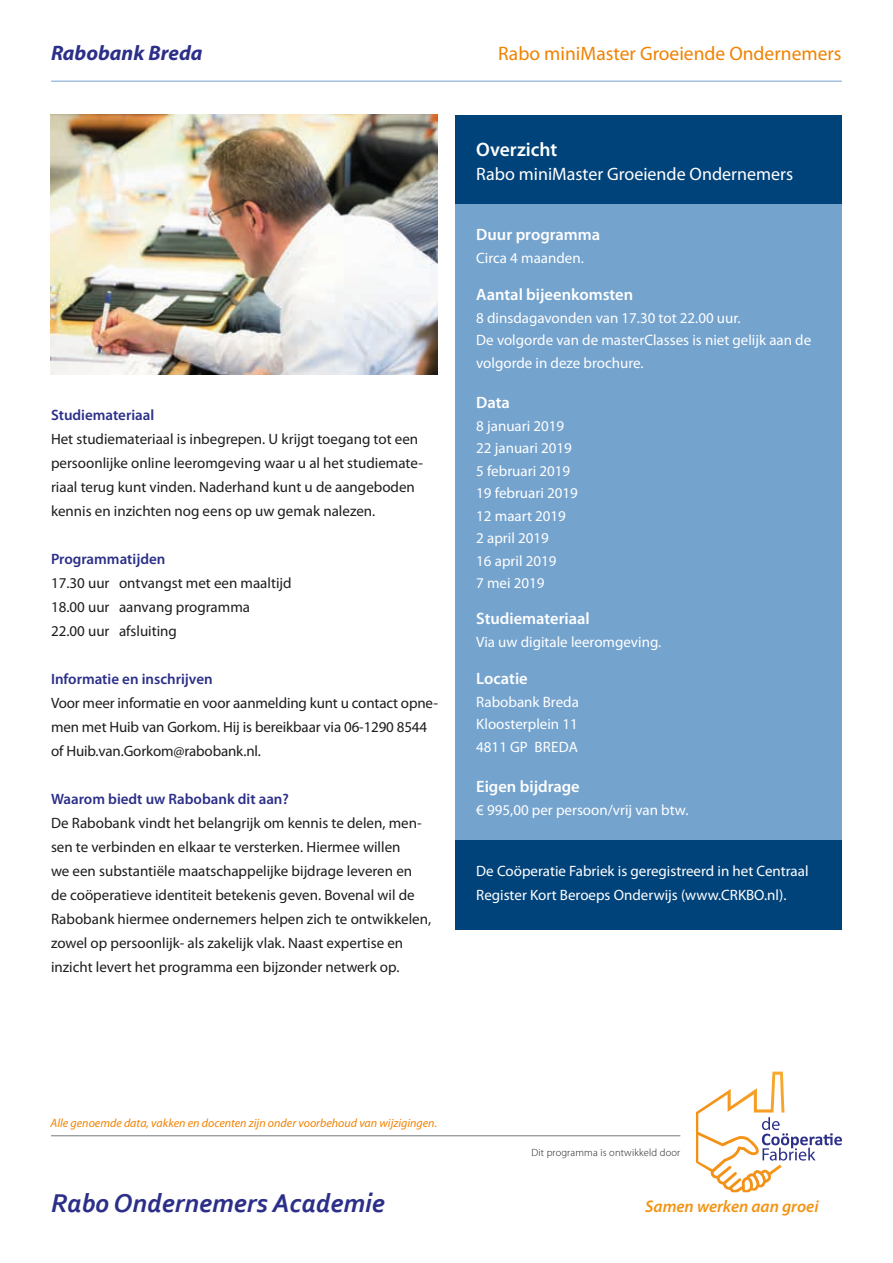
<style>
.page{position:relative;width:893px;height:1263px;background:#fff}
.page>*{position:absolute;margin:0;border:0;box-sizing:border-box;transform-origin:0 0}
.t1{font:italic 700 27px "Corbel";color:#2c2f88}
.t2{font:italic 700 21px "Myriad Pro";color:#2c2f88}
.t3{font:19.5px "Myriad Pro";color:#f08200}
.t4{font:600 19.5px "Myriad Pro";color:#fff}
.t5{font:18px "Myriad Pro";color:#fff}
.t6{font:italic 600 16.8px "Myriad Pro";color:#f39313}
.t7{font:600 16.5px "Myriad Pro";color:#fff}
.t8{font:15px/24px "Myriad Pro";color:#1d1d1b}
.t9{font:15px/22.5px "Myriad Pro";color:#fff}
.t10{font:600 15px "Myriad Pro";color:#2c2f88}
.t11{font:italic 12px "Myriad Pro";color:#f08200}
.t12{font:300 10.5px "Myriad Pro";letter-spacing:.015em;color:#1d1d1b}
</style>
<div class="page">
<div style="left:455px;top:128px;width:387px;height:757px;background:#74a3ce"></div>
<div style="left:455px;top:116px;width:387px;height:88px;background:#00437a"></div>
<svg style="left:696px;top:1071px;width:146px;height:121px"></svg>
<hr style="left:51px;top:1135px;width:629px;height:1px;background:#73797d">
<hr style="left:51px;top:81px;width:791px;height:1px;background:#74a3ce">
<div style="left:455px;top:840px;width:387px;height:89px;background:#00437a"></div>
<img style="left:51px;top:115px;width:387px;height:259px">
<h2 class="t2" style="left:51px;top:39px;width:153px">Rabobank Breda</h2>
<h3 class="t3" style="left:498px;top:41px;width:345px">Rabo miniMaster Groeiende Ondernemers</h3>
<p class="t10" style="left:51px;top:405px;width:105px">Studiemateriaal</p>
<p class="t8" style="left:51px;top:427px;width:373px">Het studiemateriaal is inbegrepen. U krijgt toegang tot een persoonlijke online leeromgeving waar u al het studiemate&shy;riaal terug kunt vinden. Naderhand kunt u de aangeboden kennis en inzichten nog eens op uw gemak nalezen.</p>
<p class="t10" style="left:51px;top:549px;width:116px">Programmatijden</p>
<p class="t8" style="left:51px;top:571px;width:242px">17.30 uur ontvangst met een maaltijd<br>18.00 uur aanvang programma<br>22.00 uur afsluiting</p>
<p class="t10" style="left:51px;top:669px;width:163px">Informatie en inschrijven</p>
<p class="t8" style="left:51px;top:691px;width:388px">Voor meer informatie en voor aanmelding kunt u contact opne&shy;men met Huib van Gorkom. Hij is bereikbaar via 06-1290 8544 of Huib.van.Gorkom@rabobank.nl.</p>
<p class="t10" style="left:51px;top:789px;width:239px">Waarom biedt uw Rabobank dit aan?</p>
<p class="t8" style="left:51px;top:811px;width:382px">De Rabobank vindt het belangrijk om kennis te delen, men&shy;sen te verbinden en elkaar te versterken. Hiermee willen<br>we een substantiële maatschappelijke bijdrage leveren en de coöperatieve identiteit betekenis geven. Bovenal wil de Rabobank hiermee ondernemers helpen zich te ontwikkelen, zowel op persoonlijk- als zakelijk vlak. Naast expertise en inzicht levert het programma een bijzonder netwerk op.</p>
<h3 class="t4" style="left:476px;top:137px;width:83px">Overzicht</h3>
<p class="t5" style="left:476px;top:163px;width:318px">Rabo miniMaster Groeiende Ondernemers</p>
<p class="t7" style="left:476px;top:224px;width:125px">Duur programma</p>
<p class="t9" style="left:476px;top:246px;width:109px">Circa 4 maanden.</p>
<p class="t7" style="left:476px;top:284px;width:158px">Aantal bijeenkomsten</p>
<p class="t9" style="left:476px;top:306px;width:336px">8 dinsdagavonden van 17.30 tot 22.00 uur.<br>De volgorde van de masterClasses is niet gelijk aan de volgorde in deze brochure.</p>
<p class="t7" style="left:476px;top:392px;width:35px">Data</p>
<p class="t9" style="left:476px;top:414px;width:103px">8 januari 2019<br>22 januari 2019<br>5 februari 2019<br>19 februari 2019<br>12 maart 2019<br>2 april 2019<br>16 april 2019<br>7 mei 2019</p>
<p class="t7" style="left:476px;top:608px;width:115px">Studiemateriaal</p>
<p class="t9" style="left:476px;top:630px;width:187px">Via uw digitale leeromgeving.</p>
<p class="t7" style="left:476px;top:668px;width:53px">Locatie</p>
<p class="t9" style="left:476px;top:690px;width:104px;text-align:justify">Rabobank Breda Kloosterplein 11<br>4811 GP BREDA</p>
<p class="t7" style="left:476px;top:776px;width:105px">Eigen bijdrage</p>
<p class="t9" style="left:476px;top:798px;width:214px">€ 995,00 per persoon/vrij van btw.</p>
<p class="t9" style="left:476px;top:859px;width:334px;line-height:24px">De Coöperatie Fabriek is geregistreerd in het Centraal<br>Register Kort Beroeps Onderwijs (www.CRKBO.nl).</p>
<p class="t11" style="left:51px;top:1115px;width:388px">Alle genoemde data, vakken en docenten zijn onder voorbehoud van wijzigingen.</p>
<h1 class="t1" style="left:51px;top:1186px;width:335px">Rabo Ondernemers Academie</h1>
<p class="t12" style="left:531px;top:1147px;width:150px">Dit programma is ontwikkeld door</p>
<p class="t6" style="left:645px;top:1195px;width:175px">Samen werken aan groei</p>
</div>
